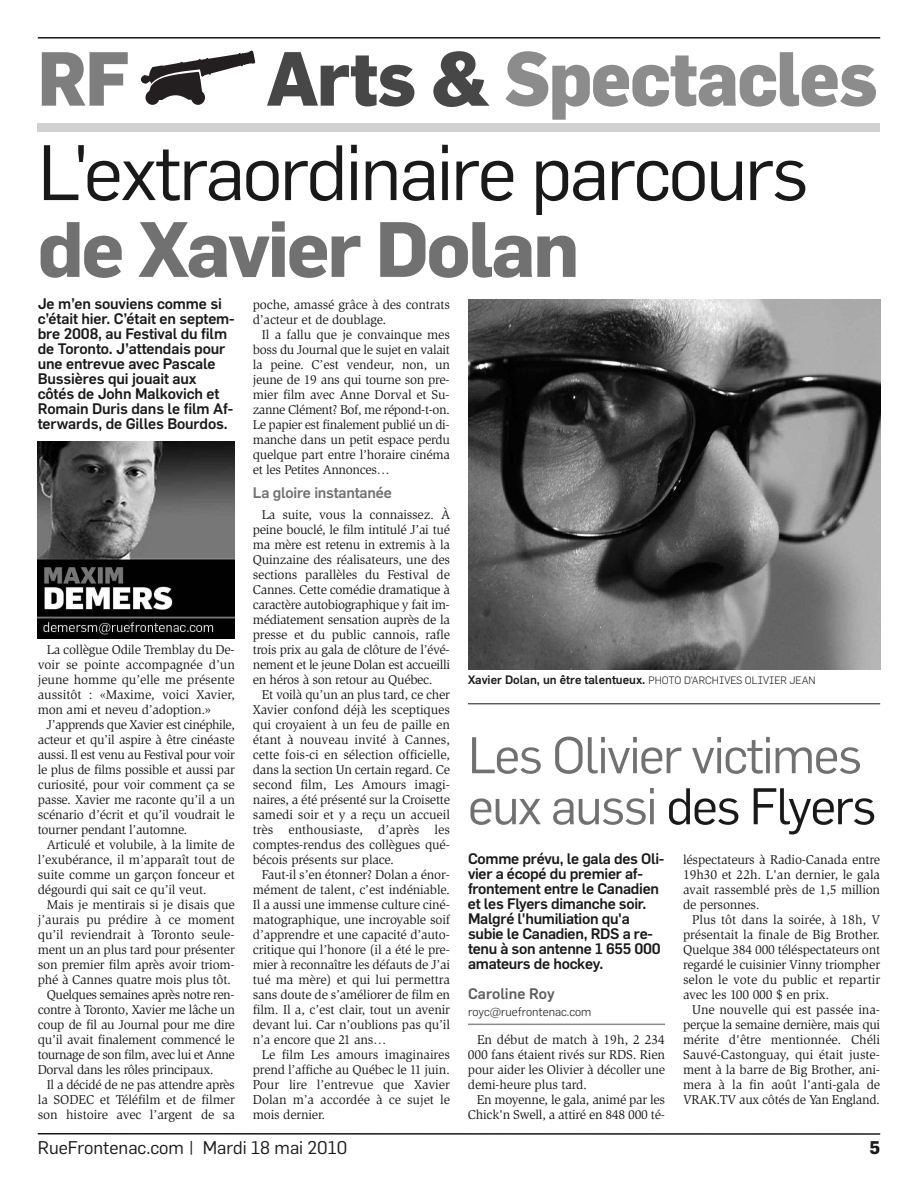
<style>
.page{position:relative;width:918px;height:1188px;background:#fff}
.page>*{position:absolute;margin:0;border:0;box-sizing:border-box;transform-origin:0 0}
.t1{font:76.8px "Flama";letter-spacing:-.03em;color:#191919}
.t2{font:700 76.8px "Flama";letter-spacing:-.03em;color:#717171}
.t3{font:800 75px "Flama";letter-spacing:-.02em;color:#8c8c8c;scale:.95 1}
.t4{font:800 75px "Flama";color:#7e7e7e;scale:.95 1}
.t5{font:50.4px/51px "Flama";letter-spacing:-.03em;color:#717171}
.t6{font:18px "Flama";color:#191919}
.t7{font:700 18px "Flama";color:#191919}
.t8{font:500 15px/15px "Flama";letter-spacing:-.01em;color:#191919}
.t9{font:500 15px "Flama";letter-spacing:-.015em;color:#717171}
.t10{font:500 15px "Flama";color:#5e5e5e}
.t11{font:13.2px/15px "Slimbach Std";letter-spacing:-.015em;color:#191919;text-align:justify}
.t12{font:13.2px "Slimbach Std";letter-spacing:-.04em;color:#191919}
.t13{font:13.2px "Slimbach Std";letter-spacing:-.035em;color:#191919}
.t14{font:500 12px "Flama";color:#191919}
.t15{font:300 12px "Flama";color:#191919}
.s1{color:#474747}
.s2{font-weight:300;font-size:10.5px}
.s3{color:#191919}
</style>
<div class="page">
<img style="left:38px;top:441px;width:197px;height:197px">
<hr style="left:38px;top:1133px;width:842px;height:2px;background:#191919">
<div style="left:191px;top:90px;width:14px;height:15px;background:#231f20;border-radius:50%"></div>
<div style="left:146px;top:90px;width:14px;height:15px;background:#231f20;border-radius:50%"></div>
<svg style="left:141px;top:51px;width:114px;height:49px"></svg>
<hr style="left:38px;top:37px;width:842px;height:2px;background:#191919">
<div style="left:38px;top:123px;width:842px;height:9px;background:#d1d1d1"></div>
<hr style="left:468px;top:1024px;width:197px;height:1px;background:#8c8c8c">
<hr style="left:468px;top:704px;width:412px;height:1px;background:#191919">
<img style="left:468px;top:300px;width:412px;height:370px">
<h2 class="t4" style="left:38px;top:44px;width:98px">RF</h2>
<h2 class="t3" style="left:266px;top:44px;width:645px"><span class="s1">Arts &amp;</span> Spectacles</h2>
<h1 class="t1" style="left:38px;top:136px;width:772px">L'extraordinaire parcours</h1>
<h1 class="t2" style="left:38px;top:214px;width:543px">de Xavier Dolan</h1>
<p class="t8" style="left:38px;top:297px;width:198px">Je m’en souviens comme si c’était hier. C’était en septem&shy;bre 2008, au Festival du film de Toronto. J’attendais pour une entrevue avec Pascale<br>Bussières qui jouait aux côtés de John Malkovich et<br>Romain Duris dans le film Af&shy;terwards, de Gilles Bourdos.</p>
<p class="t11" style="left:253px;top:298px;width:199px">poche, amassé grâce à des contrats d’acteur et de doublage.</p>
<p class="t11" style="left:253px;top:328px;width:199px;text-indent:9px">Il a fallu que je convainque mes boss du Journal que le sujet en valait la peine. C’est vendeur, non, un jeune de 19 ans qui tourne son pre&shy;mier film avec Anne Dorval et Su&shy;zanne Clément? Bof, me répond-t-on.<br>Le papier est finalement publié un di&shy;manche dans un petit espace perdu quelque part entre l’horaire cinéma et les Petites Annonces…</p>
<p class="t9" style="left:253px;top:486px;width:140px">La gloire instantanée</p>
<p class="t11" style="left:253px;top:508px;width:199px;text-indent:9px">La suite, vous la connaissez. À peine bouclé, le film intitulé J’ai tué ma mère est retenu in extremis à la Quinzaine des réalisateurs, une des sections parallèles du Festival de Cannes. Cette comédie dramatique à caractère autobiographique y fait im&shy;médiatement sensation auprès de la presse et du public cannois, rafle trois prix au gala de clôture de l’évé&shy;nement et le jeune Dolan est accueilli en héros à son retour au Québec.</p>
<p class="t11" style="left:253px;top:688px;width:199px;text-indent:9px">Et voilà qu’un an plus tard, ce cher Xavier confond déjà les sceptiques qui croyaient à un feu de paille en étant à nouveau invité à Cannes, cette fois-ci en sélection officielle, dans la section Un certain regard. Ce second film, Les Amours imagi&shy;naires, a été présenté sur la Croisette samedi soir et y a reçu un accueil très enthousiaste, d’après les comptes-rendus des collègues qué&shy;bécois présents sur place.</p>
<p class="t11" style="left:253px;top:868px;width:199px;text-indent:9px">Faut-il s’en étonner? Dolan a énor&shy;mément de talent, c’est indéniable.<br>Il a aussi une immense culture ciné&shy;matographique, une incroyable soif d’apprendre et une capacité d’auto&shy;critique qui l’honore (il a été le pre&shy;mier à reconnaître les défauts de J’ai tué ma mère) et qui lui permettra sans doute de s’améliorer de film en film. Il a, c’est clair, tout un avenir devant lui. Car n’oublions pas qu’il n’a encore que 21 ans…</p>
<p class="t11" style="left:253px;top:1048px;width:199px;text-indent:9px">Le film Les amours imaginaires prend l’affiche au Québec le 11 juin.<br>Pour lire l’entrevue que Xavier Dolan m’a accordée à ce sujet le mois dernier.</p>
<h3 class="t6" style="left:38px;top:1139px;width:311px">RueFrontenac.com | Mardi 18 mai 2010</h3>
<p class="t11" style="left:38px;top:643px;width:199px;text-indent:9px">La collègue Odile Tremblay du De&shy;voir se pointe accompagnée d’un jeune homme qu’elle me présente aussitôt : «Maxime, voici Xavier, mon ami et neveu d’adoption.»</p>
<p class="t11" style="left:38px;top:718px;width:199px;text-indent:9px">J’apprends que Xavier est cinéphile, acteur et qu’il aspire à être cinéaste aussi. Il est venu au Festival pour voir le plus de films possible et aussi par curiosité, pour voir comment ça se passe. Xavier me raconte qu’il a un scénario d’écrit et qu’il voudrait le tourner pendant l’automne.</p>
<p class="t11" style="left:38px;top:838px;width:199px;text-indent:9px">Articulé et volubile, à la limite de l’exubérance, il m’apparaît tout de suite comme un garçon fonceur et dégourdi qui sait ce qu’il veut.</p>
<p class="t11" style="left:47px;top:898px;width:190px">Mais je mentirais si je disais que</p>
<p class="t11" style="left:38px;top:913px;width:199px">j’aurais pu prédire à ce moment</p>
<p class="t11" style="left:38px;top:928px;width:198px">qu’il reviendrait à Toronto seule-</p>
<p class="t11" style="left:38px;top:943px;width:199px">ment un an plus tard pour présenter</p>
<p class="t11" style="left:38px;top:958px;width:198px">son premier film après avoir triom-</p>
<p class="t11" style="left:38px;top:973px;width:195px">phé à Cannes quatre mois plus tôt.</p>
<p class="t13" style="left:47px;top:990px;width:189px">Quelques semaines après notre ren-</p>
<p class="t11" style="left:38px;top:1003px;width:199px">contre à Toronto, Xavier me lâche un</p>
<p class="t11" style="left:38px;top:1018px;width:199px">coup de fil au Journal pour me dire</p>
<p class="t11" style="left:38px;top:1033px;width:199px">qu’il avait finalement commencé le</p>
<p class="t12" style="left:38px;top:1050px;width:199px">tournage de son film, avec lui et Anne</p>
<p class="t11" style="left:38px;top:1063px;width:177px">Dorval dans les rôles principaux.</p>
<p class="t11" style="left:47px;top:1078px;width:190px">Il a décidé de ne pas attendre après</p>
<p class="t11" style="left:38px;top:1093px;width:199px">la SODEC et Téléfilm et de filmer</p>
<p class="t11" style="left:38px;top:1108px;width:199px">son histoire avec l’argent de sa</p>
<p class="t14" style="left:468px;top:674px;width:349px">Xavier Dolan, un être talentueux. <span class="s2">PHOTO D'ARCHIVES OLIVIER JEAN</span></p>
<h3 class="t5" style="left:468px;top:732px;width:410px">Les Olivier victimes eux aussi <span class="s3">des Flyers</span></h3>
<p class="t8" style="left:468px;top:852px;width:198px">Comme prévu, le gala des Oli&shy;vier a écopé du premier af&shy;frontement entre le Canadien et les Flyers dimanche soir.<br>Malgré l'humiliation qu'a subie le Canadien, RDS a re&shy;tenu à son antenne 1 655 000 amateurs de hockey.</p>
<p class="t10" style="left:468px;top:987px;width:88px">Caroline Roy</p>
<p class="t15" style="left:468px;top:1006px;width:125px">royc@ruefrontenac.com</p>
<p class="t11" style="left:468px;top:1033px;width:199px;text-indent:9px">En début de match à 19h, 2 234<br>000 fans étaient rivés sur RDS. Rien pour aider les Olivier à décoller une demi-heure plus tard.</p>
<p class="t11" style="left:468px;top:1093px;width:199px;text-align:right">En moyenne, le gala, animé par les<br>Chick'n Swell, a attiré en 848 000 té-</p>
<p class="t11" style="left:683px;top:853px;width:199px">léspectateurs à Radio-Canada entre 19h30 et 22h. L'an dernier, le gala avait rassemblé près de 1,5 million de personnes.</p>
<p class="t11" style="left:683px;top:913px;width:199px;text-indent:9px">Plus tôt dans la soirée, à 18h, V présentait la finale de Big Brother.<br>Quelque 384 000 téléspectateurs ont regardé le cuisinier Vinny triompher selon le vote du public et repartir avec les 100 000 $ en prix.</p>
<p class="t11" style="left:683px;top:1003px;width:199px;text-indent:9px">Une nouvelle qui est passée ina&shy;perçue la semaine dernière, mais qui mérite d'être mentionnée. Chéli Sauvé-Castonguay, qui était juste&shy;ment à la barre de Big Brother, ani&shy;mera à la fin août l'anti-gala de VRAK.TV aux côtés de Yan England.</p>
<h3 class="t7" style="left:870px;top:1140px;width:12px">5</h3>
</div>
